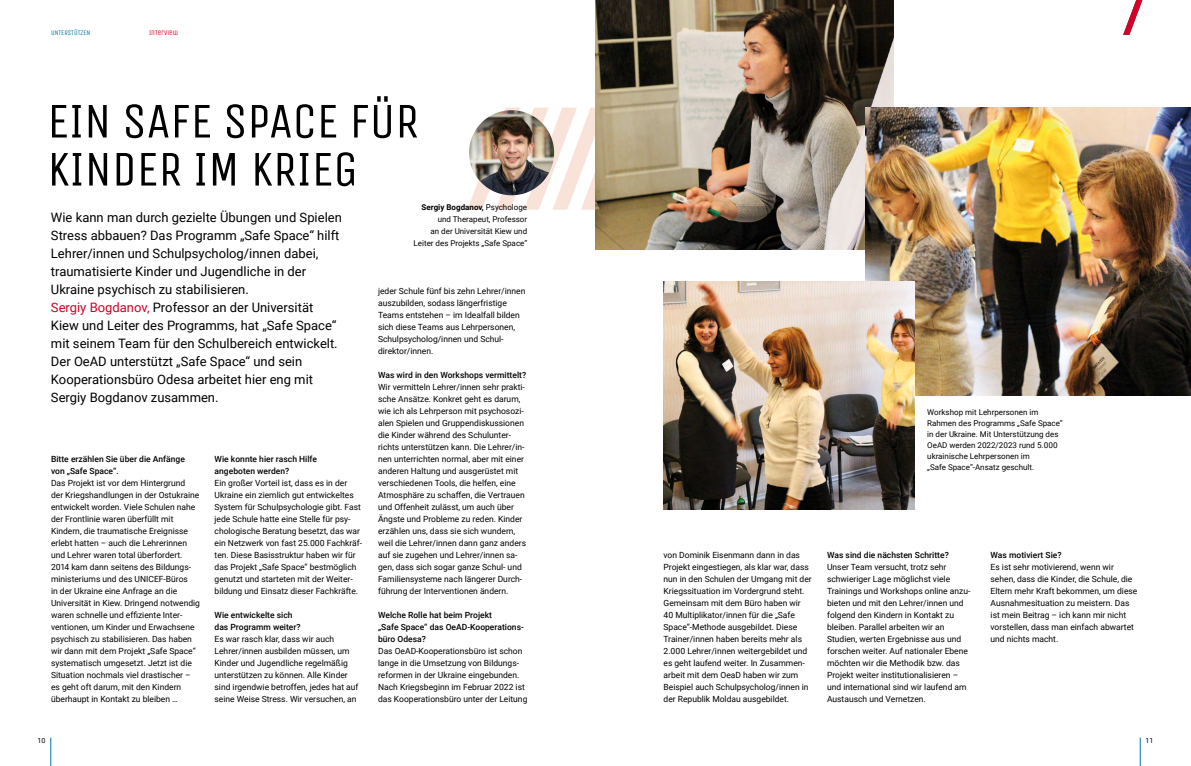
<style>
.page{position:relative;width:1191px;height:766px;background:#fff}
.page>*{position:absolute;margin:0;border:0;box-sizing:border-box;transform-origin:0 0}
.t1{font:50px/48px "Unica One";letter-spacing:-.01em;color:#000}
.t2{font:13px/18px "Roboto";color:#000}
.t3{font:8.5px/12px "Roboto";color:#000}
.t4{font:500 8.5px/12px "Roboto";color:#000}
.t5{font:8px/11px "Roboto";color:#000;text-align:right}
.t6{font:7px "Unica One";color:#00789e}
.t7{font:7px "Unica One";color:#d40028}
.t8{font:7px "Roboto";color:#000}
.s1{color:#d40028}
.s2{font-weight:700}
</style>
<div class="page">
<svg style="left:51px;top:737px;width:1px;height:28px"></svg>
<svg style="left:468px;top:108px;width:127px;height:101px"></svg>
<img style="left:469px;top:110px;width:85px;height:85px;border-radius:43px">
<img style="left:595px;top:0;width:298px;height:249px">
<img style="left:866px;top:108px;width:325px;height:288px">
<img style="left:663px;top:281px;width:251px;height:228px">
<svg style="left:1140px;top:737px;width:1px;height:28px"></svg>
<svg style="left:1123px;top:0;width:20px;height:35px"></svg>
<p class="t6" style="left:51px;top:28px;width:41px">UNTERSTÜTZEN</p>
<p class="t7" style="left:149px;top:28px;width:30px">INTERVIEW</p>
<h1 class="t1" style="left:47px;top:97px;width:374px">EIN SAFE SPACE FÜR<br>KINDER IM KRIEG</h1>
<p class="t2" style="left:51px;top:207px;width:292px">Wie kann man durch gezielte Übungen und Spielen Stress abbauen? Das Programm „Safe Space“ hilft Lehrer/innen und Schulpsycholog/innen dabei, traumatisierte Kinder und Jugendliche in der Ukraine psychisch zu stabilisieren.<br><span class="s1">Sergiy Bogdanov,</span> Professor an der Universität Kiew und Leiter des Programms, hat „Safe Space“ mit seinem Team für den Schulbereich entwickelt.<br>Der OeAD unterstützt „Safe Space“ und sein Kooperationsbüro Odesa arbeitet hier eng mit Sergiy Bogdanov zusammen.</p>
<p class="t5" style="left:413px;top:200px;width:115px;line-height:12px"><span class="s2">Sergiy Bogdanov,</span> Psychologe und Therapeut, Professor<br>an der Universität Kiew und<br>Leiter des Projekts „Safe Space“</p>
<p class="t3" style="left:378px;top:284px;width:149px">jeder Schule fünf bis zehn Lehrer/innen auszubilden, sodass längerfristige Teams entstehen – im Idealfall bilden sich diese Teams aus Lehrpersonen, Schulpsycholog/innen und Schul&shy;direktor/innen.</p>
<p class="t4" style="left:378px;top:368px;width:150px">Was wird in den Workshops vermittelt?</p>
<p class="t3" style="left:378px;top:380px;width:149px">Wir vermitteln Lehrer/innen sehr prakti&shy;sche Ansätze. Konkret geht es darum, wie ich als Lehrperson mit psychosozi&shy;alen Spielen und Gruppendiskussionen die Kinder während des Schulunter&shy;richts unterstützen kann. Die Lehrer/in&shy;nen unterrichten normal, aber mit einer anderen Haltung und ausgerüstet mit verschiedenen Tools, die helfen, eine Atmosphäre zu schaffen, die Vertrauen und Offenheit zulässt, um auch über Ängste und Probleme zu reden. Kinder erzählen uns, dass sie sich wundern, weil die Lehrer/innen dann ganz anders auf sie zugehen und Lehrer/innen sa&shy;gen, dass sich sogar ganze Schul- und Familiensysteme nach längerer Durch&shy;führung der Interventionen ändern.</p>
<p class="t4" style="left:378px;top:608px;width:147px">Welche Rolle hat beim Projekt<br>„Safe Space“ das OeAD-Kooperations&shy;büro Odesa?</p>
<p class="t3" style="left:378px;top:644px;width:151px">Das OeAD-Kooperationsbüro ist schon lange in die Umsetzung von Bildungs&shy;reformen in der Ukraine eingebunden.<br>Nach Kriegsbeginn im Februar 2022 ist das Kooperationsbüro unter der Leitung</p>
<p class="t4" style="left:51px;top:452px;width:135px">Bitte erzählen Sie über die Anfänge von „Safe Space“.</p>
<p class="t3" style="left:51px;top:476px;width:151px">Das Projekt ist vor dem Hintergrund<br>der Kriegshandlungen in der Ostukraine entwickelt worden. Viele Schulen nahe der Frontlinie waren überfüllt mit Kindern, die traumatische Ereignisse erlebt hatten – auch die Lehrerinnen und Lehrer waren total überfordert.<br>2014 kam dann seitens des Bildungs&shy;ministeriums und des UNICEF-Büros<br>in der Ukraine eine Anfrage an die Universität in Kiew. Dringend notwendig waren schnelle und effiziente Inter&shy;ventionen, um Kinder und Erwachsene psychisch zu stabilisieren. Das haben wir dann mit dem Projekt „Safe Space“ systematisch umgesetzt. Jetzt ist die Situation nochmals viel drastischer – es geht oft darum, mit den Kindern überhaupt in Kontakt zu bleiben …</p>
<p class="t4" style="left:214px;top:452px;width:104px">Wie konnte hier rasch Hilfe angeboten werden?</p>
<p class="t3" style="left:214px;top:476px;width:149px">Ein großer Vorteil ist, dass es in der Ukraine ein ziemlich gut entwickeltes System für Schulpsychologie gibt. Fast jede Schule hatte eine Stelle für psy&shy;chologische Beratung besetzt, das war ein Netzwerk von fast 25.000 Fachkräf&shy;ten. Diese Basisstruktur haben wir für das Projekt „Safe Space“ bestmöglich genutzt und starteten mit der Weiter&shy;bildung und Einsatz dieser Fachkräfte.</p>
<p class="t4" style="left:214px;top:608px;width:88px">Wie entwickelte sich das Programm weiter?</p>
<p class="t3" style="left:214px;top:632px;width:145px">Es war rasch klar, dass wir auch Lehrer/innen ausbilden müssen, um Kinder und Jugendliche regelmäßig unterstützen zu können. Alle Kinder sind irgendwie betroffen, jedes hat auf seine Weise Stress. Wir versuchen, an</p>
<p class="t8" style="left:37px;top:735px;width:9px">10</p>
<p class="t5" style="left:927px;top:406px;width:137px;text-align:left">Workshop mit Lehrpersonen im<br>Rahmen des Programms „Safe Space“ in der Ukraine. Mit Unterstützung des<br>OeAD werden 2022/2023 rund 5.000 ukrainische Lehrpersonen im<br>„Safe Space“-Ansatz geschult.</p>
<p class="t3" style="left:663px;top:548px;width:150px">von Dominik Eisenmann dann in das Projekt eingestiegen, als klar war, dass nun in den Schulen der Umgang mit der Kriegssituation im Vordergrund steht.<br>Gemeinsam mit dem Büro haben wir 40 Multiplikator/innen für die „Safe Space“-Methode ausgebildet. Diese Trainer/innen haben bereits mehr als 2.000 Lehrer/innen weitergebildet und es geht laufend weiter. In Zusammen&shy;arbeit mit dem OeaD haben wir zum Beispiel auch Schulpsycholog/innen in der Republik Moldau ausgebildet.</p>
<p class="t4" style="left:827px;top:548px;width:123px">Was sind die nächsten Schritte?</p>
<p class="t3" style="left:827px;top:560px;width:145px">Unser Team versucht, trotz sehr schwieriger Lage möglichst viele Trainings und Workshops online anzu&shy;bieten und mit den Lehrer/innen und folgend den Kindern in Kontakt zu bleiben. Parallel arbeiten wir an Studien, werten Ergebnisse aus und forschen weiter. Auf nationaler Ebene möchten wir die Methodik bzw. das Projekt weiter institutionalisieren – und international sind wir laufend am Austausch und Vernetzen.</p>
<p class="t4" style="left:990px;top:548px;width:73px">Was motiviert Sie?</p>
<p class="t3" style="left:990px;top:560px;width:148px">Es ist sehr motivierend, wenn wir sehen, dass die Kinder, die Schule, die Eltern mehr Kraft bekommen, um diese Ausnahmesituation zu meistern. Das ist mein Beitrag – ich kann mir nicht vorstellen, dass man einfach abwartet und nichts macht.</p>
<p class="t8" style="left:1145px;top:735px;width:9px">11</p>
</div>
